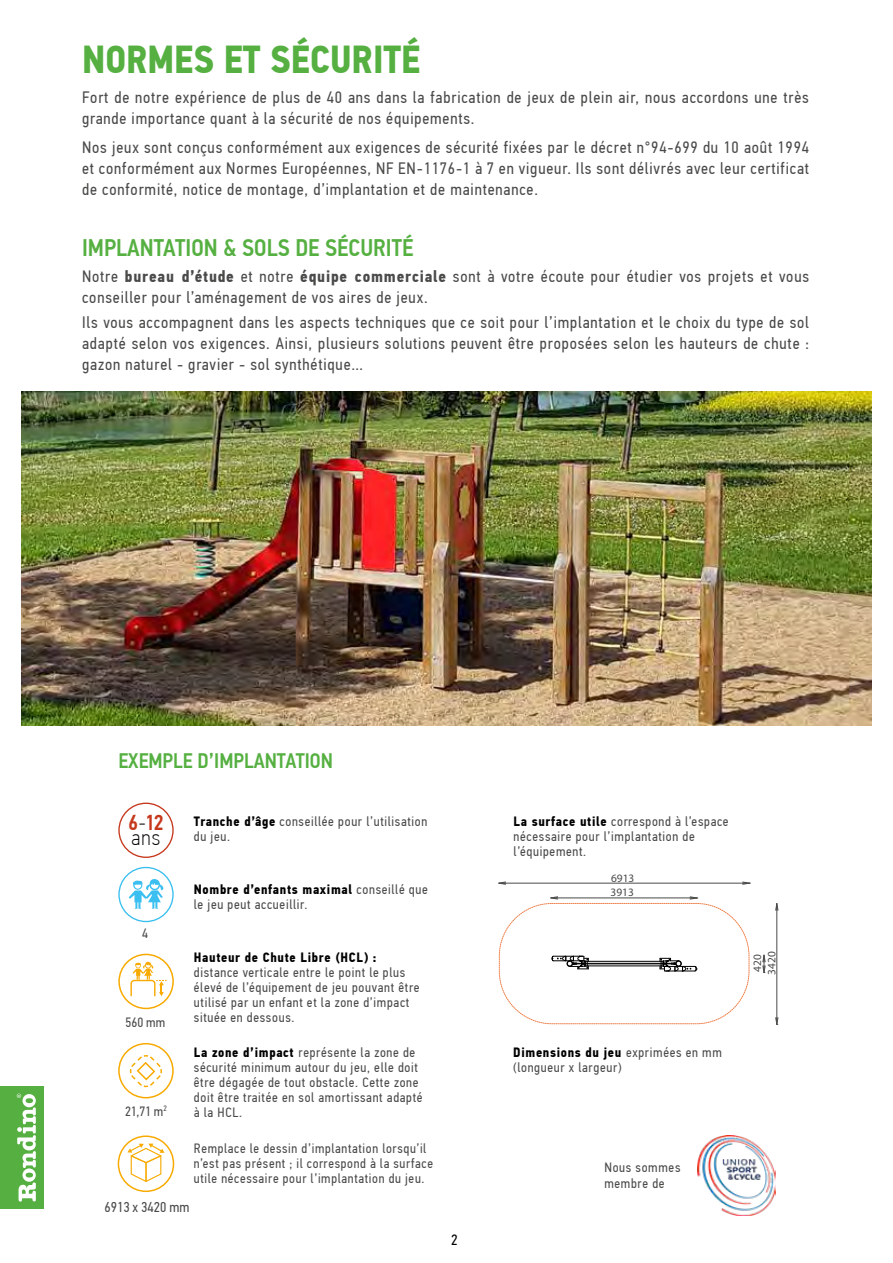
<style>
.page{position:relative;width:893px;height:1263px;background:#fff}
.page>*{position:absolute;margin:0;border:0;box-sizing:border-box;transform-origin:0 0}
.t1{font:700 39px "PF Din Text Cond Pro";color:#55b041}
.t2{font:500 24px "PF Din Text Cond Pro";color:#55b041}
.t3{font:500 21.6px "PF Din Text Cond Pro";color:#c6381c}
.t4{font:100 21.6px "PF Din Text Cond Pro";color:#000}
.t5{font:500 21px "PF Din Text Cond Pro";color:#55b041}
.t6{font:16.5px/21px "PF Din Text Cond Pro";letter-spacing:.05em;color:#4a4a49}
.t7{font:15px "PF Din Text Cond Pro";color:#000}
.t8{font:14.25px "PF Din Text Cond Pro";color:#4a4a49}
.t9{font:13.5px/15px "PF Din Text Cond Pro";letter-spacing:.05em;color:#4a4a49}
.t10{font:700 13.5px "PF Din Text Cond Pro";letter-spacing:.05em;color:#000}
.t11{font:11.4px "Myriad Pro";color:#4a4a49}
.s1{font-weight:700}
.s2{font-weight:100;color:#000}
.s3{font-weight:700;color:#000}
</style>
<div class="page">
<div style="left:0;top:1086px;width:43px;height:123px;background:#55b041"></div>
<svg style="left:17px;top:1093px;width:19px;height:108px"></svg>
<div style="left:118px;top:802px;width:56px;height:56px;border:1px solid #c6381c;border-radius:50%"></div>
<div style="left:118px;top:867px;width:56px;height:55px;border:1px solid #3abff0;border-radius:50%"></div>
<svg style="left:129px;top:879px;width:35px;height:30px"></svg>
<div style="left:118px;top:954px;width:56px;height:55px;border:2px solid #f8aa00;border-radius:50%"></div>
<svg style="left:130px;top:962px;width:37px;height:34px"></svg>
<div style="left:118px;top:1043px;width:56px;height:55px;border:2px solid #f8aa00;border-radius:50%"></div>
<svg style="left:130px;top:1055px;width:32px;height:32px"></svg>
<div style="left:499px;top:903px;width:250px;height:121px;border:1px dashed #ef7d45;border-radius:53px"></div>
<hr style="left:555px;top:897px;width:139px;height:1px;background:#4a4a49">
<hr style="left:502px;top:883px;width:244px;height:1px;background:#4a4a49">
<hr style="left:776px;top:906px;width:1px;height:115px;background:#4a4a49">
<hr style="left:587px;top:966px;width:74px;height:1px;background:#000">
<hr style="left:587px;top:961px;width:74px;height:1px;background:#000">
<hr style="left:577px;top:964px;width:95px;height:1px;background:#000">
<hr style="left:577px;top:963px;width:95px;height:1px;background:#000">
<svg style="left:552px;top:956px;width:37px;height:14px"></svg>
<svg style="left:660px;top:958px;width:37px;height:14px"></svg>
<svg style="left:775px;top:1017px;width:4px;height:8px"></svg>
<svg style="left:775px;top:903px;width:4px;height:8px"></svg>
<svg style="left:762px;top:954px;width:4px;height:19px"></svg>
<svg style="left:742px;top:881px;width:8px;height:4px"></svg>
<svg style="left:689px;top:896px;width:9px;height:4px"></svg>
<svg style="left:498px;top:881px;width:8px;height:4px"></svg>
<svg style="left:550px;top:896px;width:8px;height:4px"></svg>
<img style="left:697px;top:1135px;width:79px;height:80px">
<img style="left:21px;top:391px;width:851px;height:335px">
<div style="left:118px;top:1135px;width:56px;height:57px;border:2px solid #f8aa00;border-radius:50%"></div>
<svg style="left:127px;top:1143px;width:38px;height:39px"></svg>
<h1 class="t1" style="left:82px;top:36px;width:340px">NORMES ET SÉCURITÉ</h1>
<p class="t6" style="left:82px;top:86px;width:728px">Fort de notre expérience de plus de 40 ans dans la fabrication de jeux de plein air, nous accordons une très grande importance quant à la sécurité de nos équipements.</p>
<p class="t6" style="left:82px;top:137px;width:728px;text-align:justify">Nos jeux sont conçus conformément aux exigences de sécurité fixées par le décret n°94-699 du 10 août 1994 et conformément aux Normes Européennes, NF EN-1176-1 à 7 en vigueur. Ils sont délivrés avec leur certificat de conformité, notice de montage, d’implantation et de maintenance.</p>
<h2 class="t2" style="left:82px;top:234px;width:333px">IMPLANTATION &amp; SOLS DE SÉCURITÉ</h2>
<p class="t6" style="left:82px;top:265px;width:728px">Notre <span class="s1">bureau d’étude</span> et notre <span class="s1">équipe commerciale</span> sont à votre écoute pour étudier vos projets et vous conseiller pour l’aménagement de vos aires de jeux.</p>
<p class="t6" style="left:82px;top:312px;width:729px;text-align:justify">Ils vous accompagnent dans les aspects techniques que ce soit pour l’implantation et le choix du type de sol adapté selon vos exigences. Ainsi, plusieurs solutions peuvent être proposées selon les hauteurs de chute : gazon naturel - gravier - sol synthétique…</p>
<p class="t5" style="left:118px;top:748px;width:216px">EXEMPLE D’IMPLANTATION</p>
<h3 class="t3" style="left:128px;top:809px;width:37px">6<span class="s2">-</span>12</h3>
<h3 class="t4" style="left:132px;top:825px;width:30px">ans</h3>
<p class="t9" style="left:142px;top:925px;width:7px">4</p>
<p class="t9" style="left:126px;top:1014px;width:41px">560 mm</p>
<p class="t9" style="left:125px;top:1104px;width:43px">21,71 m<sup>2</sup></p>
<p class="t9" style="left:194px;top:814px;width:235px"><span class="s3">Tranche d’âge</span> conseillée pour l’utilisation du jeu.</p>
<p class="t9" style="left:194px;top:882px;width:235px"><span class="s3">Nombre d’enfants maximal</span> conseillé que le jeu peut accueillir.</p>
<p class="t10" style="left:194px;top:949px;width:184px">Hauteur de Chute Libre (HCL) :</p>
<p class="t9" style="left:194px;top:965px;width:227px">distance verticale entre le point le plus élevé de l’équipement de jeu pouvant être utilisé par un enfant et la zone d’impact située en dessous.</p>
<p class="t9" style="left:194px;top:1044px;width:230px"><span class="s3">La zone d’impact</span> représente la zone de sécurité minimum autour du jeu, elle doit être dégagée de tout obstacle. Cette zone doit être traitée en sol amortissant adapté à la HCL.</p>
<p class="t9" style="left:194px;top:1141px;width:241px">Remplace le dessin d’implantation lorsqu’il n’est pas présent ; il correspond à la surface utile nécessaire pour l’implantation du jeu.</p>
<p class="t8" style="left:105px;top:1199px;width:86px">6913 x 3420 mm</p>
<p class="t7" style="left:451px;top:1231px;width:8px">2</p>
<p class="t9" style="left:514px;top:813px;width:217px"><span class="s3">La surface utile</span> correspond à l’espace nécessaire pour l’implantation de l’équipement.</p>
<p class="t11" style="left:611px;top:871px;width:25px">6913</p>
<p class="t11" style="left:611px;top:885px;width:25px">3913</p>
<p class="t11" style="left:764px;top:975px;width:25px;rotate:-90deg">3420</p>
<p class="t11" style="left:750px;top:972px;width:19px;rotate:-90deg">420</p>
<p class="t9" style="left:513px;top:1045px;width:210px"><span class="s3">Dimensions du jeu</span> exprimées en mm (longueur x largeur)</p>
<p class="t9" style="left:604px;top:1159px;width:78px;line-height:16.2px">Nous sommes membre de</p>
</div>
